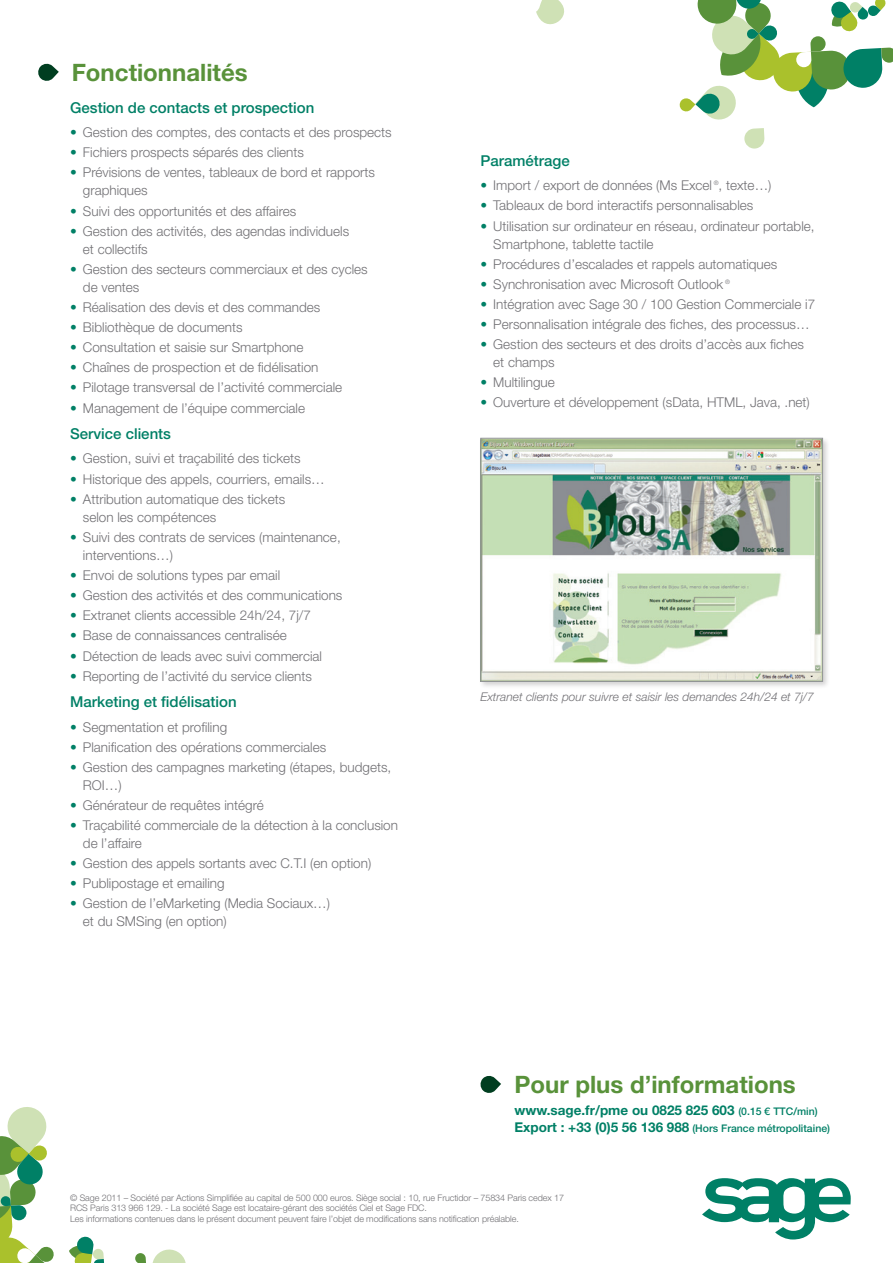
<style>
.page{position:relative;width:893px;height:1263px;background:#fff}
.page>*{position:absolute;margin:0;border:0;box-sizing:border-box;transform-origin:0 0}
.t1{font:700 24px "Helvetica Neue LT Std";color:#59923a}
.t2{font:500 15px "Helvetica Neue LT Std";color:#008066}
.t3{font:300 13.5px/18px "Helvetica Neue LT Std";color:#717074}
.t4{font:700 13.5px "Helvetica Neue LT Std";color:#008066}
.t5{font:italic 300 12px "Helvetica Neue LT Std";color:#717074}
.t6{font:500 10.5px "Helvetica Neue LT Std";color:#008066}
.t7{font:300 9px/10.8px "Helvetica Neue LT Std";letter-spacing:-.01em;color:#717074}
.s1{color:#008066}
.s2{font-weight:500;font-size:10.5px}
.s3{font-weight:700;font-size:13.5px}
</style>
<div class="page">
<svg style="left:480px;top:1076px;width:21px;height:17px"></svg>
<svg style="left:135px;top:1249px;width:51px;height:14px"></svg>
<svg style="left:0;top:1107px;width:54px;height:156px"></svg>
<svg style="left:69px;top:1236px;width:35px;height:27px"></svg>
<svg style="left:702px;top:1178px;width:149px;height:61px"></svg>
<div style="left:744px;top:129px;width:21px;height:20px;background:#cfe1b5;border-radius:10px"></div>
<svg style="left:679px;top:0;width:214px;height:120px"></svg>
<svg style="left:536px;top:0;width:28px;height:25px"></svg>
<svg style="left:38px;top:63px;width:21px;height:18px"></svg>
<div style="left:479px;top:436px;width:352px;height:253px;background:#231f20;opacity:.2"></div>
<img style="left:482px;top:440px;width:339px;height:240px">
<div style="left:480px;top:438px;width:343px;height:244px;border:1px solid #939598"></div>
<h1 class="t1" style="left:72px;top:58px;width:177px">Fonctionnalités</h1>
<p class="t2" style="left:70px;top:98px;width:246px">Gestion de contacts et prospection</p>
<p class="t3" style="left:70px;top:123px;width:323px"><span class="s1">•</span> Gestion des comptes, des contacts et des prospects</p>
<p class="t3" style="left:70px;top:143px;width:235px"><span class="s1">•</span> Fichiers prospects séparés des clients</p>
<p class="t3" style="left:83px;top:163px;width:294px;text-indent:-13px"><span class="s1">•</span> Prévisions de ventes, tableaux de bord et rapports graphiques</p>
<p class="t3" style="left:70px;top:201px;width:228px"><span class="s1">•</span> Suivi des opportunités et des affaires</p>
<p class="t3" style="left:83px;top:222px;width:268px;text-indent:-13px"><span class="s1">•</span> Gestion des activités, des agendas individuels et collectifs</p>
<p class="t3" style="left:83px;top:260px;width:286px;text-indent:-13px"><span class="s1">•</span> Gestion des secteurs commerciaux et des cycles de ventes</p>
<p class="t3" style="left:70px;top:298px;width:252px"><span class="s1">•</span> Réalisation des devis et des commandes</p>
<p class="t3" style="left:70px;top:318px;width:174px"><span class="s1">•</span> Bibliothèque de documents</p>
<p class="t3" style="left:70px;top:338px;width:235px"><span class="s1">•</span> Consultation et saisie sur Smartphone</p>
<p class="t3" style="left:70px;top:358px;width:250px"><span class="s1">•</span> Chaînes de prospection et de fidélisation</p>
<p class="t3" style="left:70px;top:378px;width:274px"><span class="s1">•</span> Pilotage transversal de l’activité commerciale</p>
<p class="t3" style="left:70px;top:398px;width:236px"><span class="s1">•</span> Management de l’équipe commerciale</p>
<p class="t2" style="left:70px;top:425px;width:102px">Service clients</p>
<p class="t3" style="left:70px;top:449px;width:232px"><span class="s1">•</span> Gestion, suivi et traçabilité des tickets</p>
<p class="t3" style="left:70px;top:469px;width:256px"><span class="s1">•</span> Historique des appels, courriers, emails…</p>
<p class="t3" style="left:83px;top:490px;width:204px;text-indent:-13px"><span class="s1">•</span> Attribution automatique des tickets selon les compétences</p>
<p class="t3" style="left:83px;top:528px;width:259px;text-indent:-13px"><span class="s1">•</span> Suivi des contrats de services (maintenance, interventions…)</p>
<p class="t3" style="left:70px;top:566px;width:212px"><span class="s1">•</span> Envoi de solutions types par email</p>
<p class="t3" style="left:70px;top:586px;width:274px"><span class="s1">•</span> Gestion des activités et des communications</p>
<p class="t3" style="left:70px;top:606px;width:242px"><span class="s1">•</span> Extranet clients accessible 24h/24, 7j/7</p>
<p class="t3" style="left:70px;top:626px;width:218px"><span class="s1">•</span> Base de connaissances centralisée</p>
<p class="t3" style="left:70px;top:646px;width:253px"><span class="s1">•</span> Détection de leads avec suivi commercial</p>
<p class="t3" style="left:70px;top:666px;width:243px"><span class="s1">•</span> Reporting de l’activité du service clients</p>
<p class="t2" style="left:70px;top:693px;width:168px">Marketing et fidélisation</p>
<p class="t3" style="left:70px;top:717px;width:159px"><span class="s1">•</span> Segmentation et profiling</p>
<p class="t3" style="left:70px;top:737px;width:258px"><span class="s1">•</span> Planification des opérations commerciales</p>
<p class="t3" style="left:83px;top:758px;width:310px;text-indent:-13px"><span class="s1">•</span> Gestion des campagnes marketing (étapes, budgets,<br>ROI…)</p>
<p class="t3" style="left:70px;top:796px;width:195px"><span class="s1">•</span> Générateur de requêtes intégré</p>
<p class="t3" style="left:83px;top:816px;width:317px;text-indent:-13px"><span class="s1">•</span> Traçabilité commerciale de la détection à la conclusion de l’affaire</p>
<p class="t3" style="left:70px;top:854px;width:303px"><span class="s1">•</span> Gestion des appels sortants avec C.T.I (en option)</p>
<p class="t3" style="left:70px;top:874px;width:156px"><span class="s1">•</span> Publipostage et emailing</p>
<p class="t3" style="left:83px;top:894px;width:249px;text-indent:-13px"><span class="s1">•</span> Gestion de l’eMarketing (Media Sociaux…) et du SMSing (en option)</p>
<p class="t2" style="left:480px;top:152px;width:91px">Paramétrage</p>
<p class="t3" style="left:480px;top:176px;width:292px"><span class="s1">•</span> Import / export de données (Ms Excel <sup>®</sup>, texte…)</p>
<p class="t3" style="left:480px;top:196px;width:274px"><span class="s1">•</span> Tableaux de bord interactifs personnalisables</p>
<p class="t3" style="left:493px;top:216px;width:323px;text-indent:-13px"><span class="s1">•</span> Utilisation sur ordinateur en réseau, ordinateur portable,<br>Smartphone, tablette tactile</p>
<p class="t3" style="left:480px;top:255px;width:298px"><span class="s1">•</span> Procédures d’escalades et rappels automatiques</p>
<p class="t3" style="left:480px;top:275px;width:251px"><span class="s1">•</span> Synchronisation avec Microsoft Outlook <sup>®</sup></p>
<p class="t3" style="left:480px;top:295px;width:336px"><span class="s1">•</span> Intégration avec Sage 30 / 100 Gestion Commerciale i7</p>
<p class="t3" style="left:480px;top:315px;width:331px"><span class="s1">•</span> Personnalisation intégrale des fiches, des processus…</p>
<p class="t3" style="left:493px;top:335px;width:312px;text-indent:-13px"><span class="s1">•</span> Gestion des secteurs et des droits d’accès aux fiches et champs</p>
<p class="t3" style="left:480px;top:373px;width:76px"><span class="s1">•</span> Multilingue</p>
<p class="t3" style="left:480px;top:393px;width:331px"><span class="s1">•</span> Ouverture et développement (sData, HTML, Java, .net)</p>
<p class="t5" style="left:480px;top:689px;width:335px">Extranet clients pour suivre et saisir les demandes 24h/24 et 7j/7</p>
<h1 class="t1" style="left:514px;top:1069px;width:283px">Pour plus d’informations</h1>
<p class="t4" style="left:514px;top:1101px;width:305px">www.sage.fr/pme ou 0825 825 603 <span class="s2">(0.15 € TTC/min)</span></p>
<p class="t6" style="left:514px;top:1122px;width:317px"><span class="s3">Export : +33 (0)5 56 136 988</span> (Hors France métropolitaine)</p>
<p class="t7" style="left:70px;top:1192px;width:495px">© Sage 2011 – Société par Actions Simplifiée au capital de 500 000 euros. Siège social : 10, rue Fructidor – 75834 Paris cedex 17<br>RCS Paris 313 966 129. - La société Sage est locataire-gérant des sociétés Ciel et Sage FDC.<br>Les informations contenues dans le présent document peuvent faire l’objet de modifications sans notification préalable.</p>
</div>
